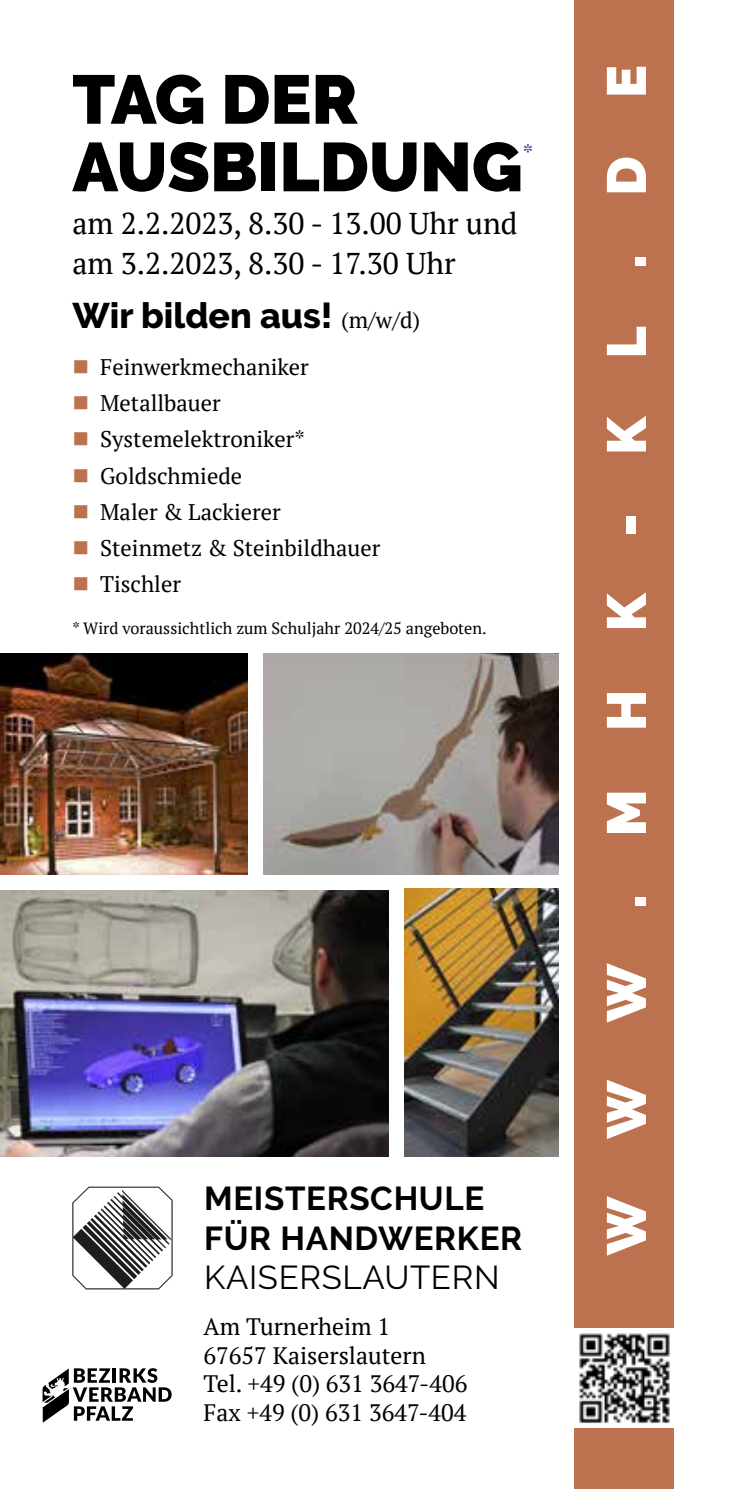
<style>
.page{position:relative;width:745px;height:1489px;background:#fff}
.page>*{position:absolute;margin:0;border:0;box-sizing:border-box;transform-origin:0 0}
.t1{font:900 68.75px/67.5px "Raleway";color:#000}
.t2{font:900 55px "Raleway";color:#fff}
.t3{font:800 35.5px "Raleway";color:#000}
.t4{font:700 33px/39.8px "Raleway";letter-spacing:.02em;color:#010202}
.t5{font:33px "Raleway";letter-spacing:.02em;color:#010202}
.t6{font:30px/40.5px "PT Serif";color:#000}
.t7{font:23.75px/28.5px "PT Serif";color:#000}
.t8{font:22.5px "PT Serif";color:#000}
.t9{font:22.5px "PT Serif";color:#283583}
.t10{font:16.25px "PT Serif";color:#000}
.s1{font-family:"PT Serif";font-weight:400;font-size:22.5px}
.s2{color:#bc724f}
</style>
<div class="page">
<div style="left:574px;top:0;width:99px;height:1488px;background:#bc724f"></div>
<svg style="left:72px;top:1186px;width:101px;height:103px"></svg>
<img style="left:0;top:890px;width:388px;height:266px">
<img style="left:264px;top:653px;width:294px;height:221px">
<img style="left:404px;top:888px;width:154px;height:268px">
<img style="left:574px;top:1328px;width:99px;height:99px">
<svg style="left:42px;top:1368px;width:129px;height:54px"></svg>
<img style="left:0;top:653px;width:247px;height:221px">
<h1 class="t1" style="left:72px;top:66px;width:451px">TAG DER<br>AUSBILDUNG</h1>
<p class="t9" style="left:522px;top:139px;width:12px">*</p>
<h3 class="t6" style="left:72px;top:203px;width:446px">am 2.2.2023, 8.30 - 13.00 Uhr und am 3.2.2023, 8.30 - 17.30 Uhr</h3>
<h3 class="t3" style="left:72px;top:296px;width:349px">Wir bilden aus! <span class="s1">(m/w/d)</span></h3>
<p class="t8" style="left:72px;top:352px;width:238px"><span class="s2">■</span> Feinwerkmechaniker</p>
<p class="t8" style="left:72px;top:388px;width:150px"><span class="s2">■</span> Metallbauer</p>
<p class="t8" style="left:72px;top:424px;width:234px"><span class="s2">■</span> Systemelektroniker*</p>
<p class="t8" style="left:72px;top:461px;width:171px"><span class="s2">■</span> Goldschmiede</p>
<p class="t8" style="left:72px;top:497px;width:210px"><span class="s2">■</span> Maler &amp; Lackierer</p>
<p class="t8" style="left:72px;top:533px;width:309px"><span class="s2">■</span> Steinmetz &amp; Steinbildhauer</p>
<p class="t8" style="left:72px;top:569px;width:110px"><span class="s2">■</span> Tischler</p>
<p class="t10" style="left:72px;top:617px;width:415px">* Wird voraussichtlich zum Schuljahr 2024/25 angeboten.</p>
<h3 class="t4" style="left:204px;top:1178px;width:319px">MEISTERSCHULE<br>FÜR HANDWERKER</h3>
<h3 class="t5" style="left:204px;top:1258px;width:297px">KAISERSLAUTERN</h3>
<p class="t7" style="left:203px;top:1312px;width:265px">Am Turnerheim 1<br>67657 Kaiserslautern<br>Tel. +49 (0) 631 3647-406<br>Fax +49 (0) 631 3647-404</p>
<h2 class="t2" style="left:594px;top:1254px;width:1191px;rotate:-90deg">WWW.MHK-KL.DE</h2>
</div>
